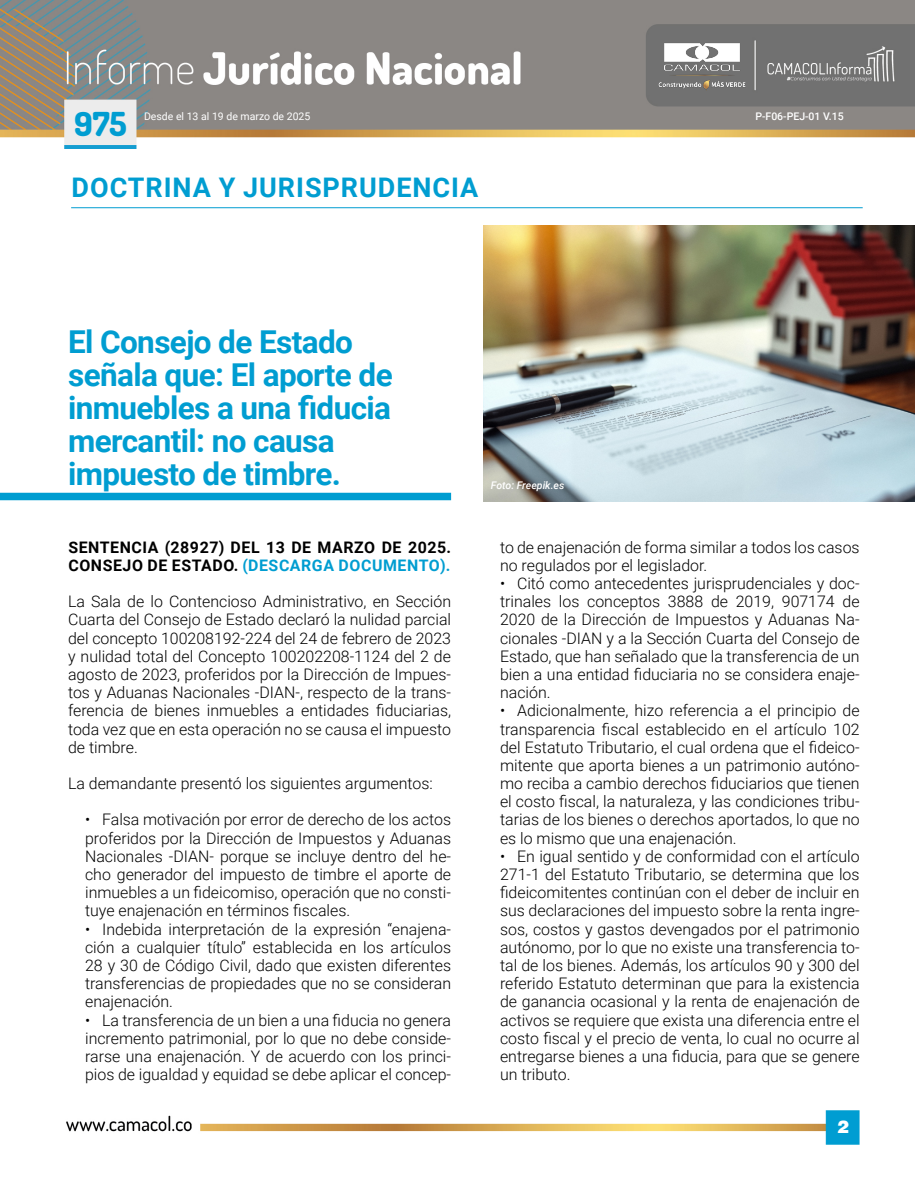
<style>
.page{position:relative;width:915px;height:1191px;background:#fff}
.page>*{position:absolute;margin:0;border:0;box-sizing:border-box;transform-origin:0 0}
.t1{font:33px "Dosis";color:#009dd1}
.t2{font:700 31.5px/33px "Roboto";letter-spacing:-.02em;color:#009dd1}
.t3{font:700 27px "Roboto";letter-spacing:.035em;color:#009dd1}
.t4{font:900 19.5px "Helvetica";color:#fff}
.t5{font:300 15.9px/18.1px "Roboto";color:#000;text-align:justify}
.t6{font:700 15.9px/18.1px "Roboto";letter-spacing:.035em;color:#000}
.t7{font:10.5px "Roboto";color:#fff}
.t8{font:500 10.5px "Roboto";color:#fff}
.t9{font:italic 500 10.5px "Roboto";color:#fff}
.s1{color:#009dd1}
</style>
<div class="page">
<img style="left:66px;top:1110px;width:793px;height:34px">
<img style="left:0;top:0;width:914px;height:149px">
<img style="left:655px;top:42px;width:92px;height:49px">
<div style="left:0;top:493px;width:451px;height:7px;background:#009dd1"></div>
<hr style="left:71px;top:207px;width:791px;height:1px;background:#009dd1">
<img style="left:483px;top:225px;width:431px;height:276px">
<h1 class="t1" style="left:74px;top:101px;width:54px">975</h1>
<p class="t7" style="left:144px;top:109px;width:168px">Desde el 13 al 19 de marzo de 2025</p>
<h3 class="t3" style="left:72px;top:168px;width:408px">DOCTRINA Y JURISPRUDENCIA</h3>
<p class="t8" style="left:755px;top:108px;width:90px">P-F06-PEJ-01 V.15</p>
<h2 class="t2" style="left:68px;top:324px;width:326px">El Consejo de Estado señala que: El aporte de inmuebles a una fiducia mercantil: no causa impuesto de timbre.</h2>
<p class="t6" style="left:68px;top:537px;width:384px">SENTENCIA (28927) DEL 13 DE MARZO DE 2025.<br>CONSEJO DE ESTADO. <span class="s1">(DESCARGA DOCUMENTO).</span></p>
<p class="t5" style="left:68px;top:592px;width:384px">La Sala de lo Contencioso Administrativo, en Sección Cuarta del Consejo de Estado declaró la nulidad parcial del concepto 100208192-224 del 24 de febrero de 2023 y nulidad total del Concepto 100202208-1124 del 2 de agosto de 2023, proferidos por la Dirección de Impues&shy;tos y Aduanas Nacionales -DIAN-, respecto de la trans&shy;ferencia de bienes inmuebles a entidades fiduciarias, toda vez que en esta operación no se causa el impuesto de timbre.</p>
<p class="t5" style="left:68px;top:773px;width:366px">La demandante presentó los siguientes argumentos:</p>
<p class="t5" style="left:85px;top:810px;width:367px">• Falsa motivación por error de derecho de los actos proferidos por la Dirección de Impuestos y Aduanas Nacionales -DIAN- porque se incluye dentro del he&shy;cho generador del impuesto de timbre el aporte de inmuebles a un fideicomiso, operación que no consti&shy;tuye enajenación en términos fiscales.</p>
<p class="t5" style="left:85px;top:919px;width:367px">• Indebida interpretación de la expresión “enajena&shy;ción a cualquier título” establecida en los artículos 28 y 30 de Código Civil, dado que existen diferentes transferencias de propiedades que no se consideran enajenación.</p>
<p class="t5" style="left:85px;top:1010px;width:367px">• La transferencia de un bien a una fiducia no genera incremento patrimonial, por lo que no debe conside&shy;rarse una enajenación. Y de acuerdo con los princi&shy;pios de igualdad y equidad se debe aplicar el concep-</p>
<p class="t9" style="left:490px;top:477px;width:75px">Foto: Freepik.es</p>
<p class="t5" style="left:500px;top:537px;width:361px">to de enajenación de forma similar a todos los casos no regulados por el legislador.</p>
<p class="t5" style="left:500px;top:574px;width:361px">• Citó como antecedentes jurisprudenciales y doc&shy;trinales los conceptos 3888 de 2019, 907174 de 2020 de la Dirección de Impuestos y Aduanas Na&shy;cionales -DIAN y a la Sección Cuarta del Consejo de Estado, que han señalado que la transferencia de un bien a una entidad fiduciaria no se considera enaje&shy;nación.</p>
<p class="t5" style="left:500px;top:701px;width:361px">• Adicionalmente, hizo referencia a el principio de transparencia fiscal establecido en el artículo 102 del Estatuto Tributario, el cual ordena que el fideico&shy;mitente que aporta bienes a un patrimonio autóno&shy;mo reciba a cambio derechos fiduciarios que tienen el costo fiscal, la naturaleza, y las condiciones tribu&shy;tarias de los bienes o derechos aportados, lo que no es lo mismo que una enajenación.</p>
<p class="t5" style="left:500px;top:846px;width:361px">• En igual sentido y de conformidad con el artículo 271-1 del Estatuto Tributario, se determina que los fideicomitentes continúan con el deber de incluir en sus declaraciones del impuesto sobre la renta ingre&shy;sos, costos y gastos devengados por el patrimonio autónomo, por lo que no existe una transferencia to&shy;tal de los bienes. Además, los artículos 90 y 300 del referido Estatuto determinan que para la existencia de ganancia ocasional y la renta de enajenación de activos se requiere que exista una diferencia entre el costo fiscal y el precio de venta, lo cual no ocurre al entregarse bienes a una fiducia, para que se genere un tributo.</p>
<p class="t4" style="left:836px;top:1119px;width:13px">2</p>
</div>
